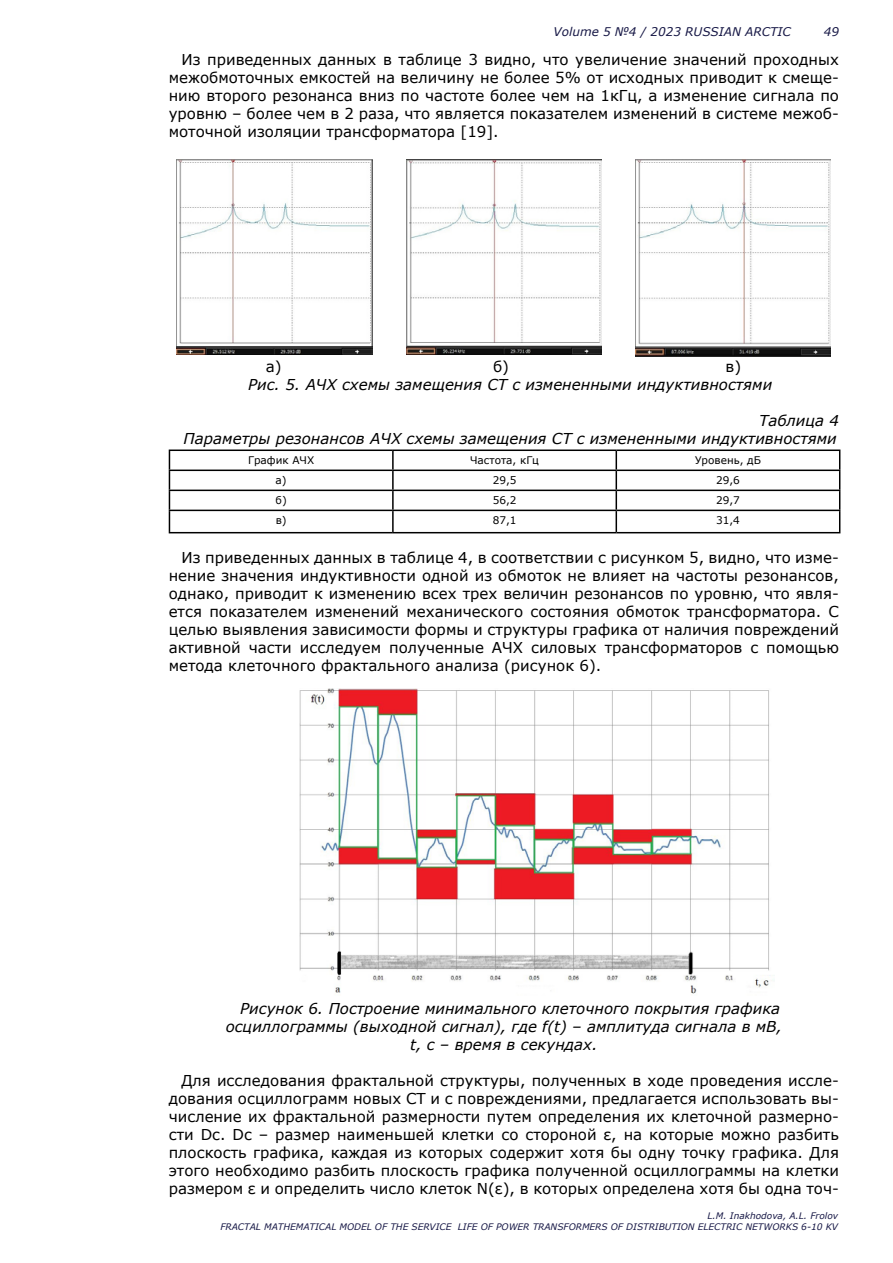
<style>
.page{position:relative;width:893px;height:1263px;background:#fff}
.page>*{position:absolute;margin:0;border:0;box-sizing:border-box;transform-origin:0 0}
.t1{font:15px/18px "Verdana";color:#000;text-align:justify}
.t2{font:italic 15px/18px "Verdana";color:#000;text-align:right}
.t3{font:italic 12px "Verdana";color:#171846}
.t4{font:10.5px "Verdana";color:#000}
.t5{font:italic 9px/10.8px "Verdana";color:#171846;text-align:right}
</style>
<div class="page">
<hr style="left:169px;top:449px;width:224px;height:2px;background:#000">
<hr style="left:393px;top:449px;width:223px;height:2px;background:#000">
<hr style="left:616px;top:449px;width:224px;height:2px;background:#000">
<hr style="left:169px;top:469px;width:224px;height:2px;background:#000">
<hr style="left:393px;top:469px;width:223px;height:2px;background:#000">
<hr style="left:616px;top:469px;width:224px;height:2px;background:#000">
<hr style="left:169px;top:490px;width:224px;height:1px;background:#000">
<hr style="left:393px;top:490px;width:223px;height:1px;background:#000">
<svg style="left:392px;top:451px;width:2px;height:59px"></svg>
<hr style="left:616px;top:490px;width:224px;height:1px;background:#000">
<hr style="left:169px;top:510px;width:224px;height:1px;background:#000">
<svg style="left:169px;top:451px;width:1px;height:81px"></svg>
<hr style="left:393px;top:510px;width:223px;height:1px;background:#000">
<hr style="left:392px;top:511px;width:2px;height:21px;background:#000">
<hr style="left:616px;top:510px;width:224px;height:1px;background:#000">
<svg style="left:616px;top:451px;width:1px;height:81px"></svg>
<svg style="left:839px;top:451px;width:1px;height:81px"></svg>
<hr style="left:169px;top:532px;width:224px;height:1px;background:#000">
<hr style="left:393px;top:532px;width:223px;height:1px;background:#000">
<hr style="left:616px;top:532px;width:224px;height:1px;background:#000">
<img style="left:176px;top:159px;width:196px;height:196px">
<img style="left:406px;top:159px;width:195px;height:196px">
<img style="left:636px;top:159px;width:195px;height:197px">
<img style="left:299px;top:688px;width:471px;height:306px">
<p class="t3" style="left:554px;top:24px;width:239px">Volume 5 №4 / 2023 RUSSIAN ARCTIC</p>
<p class="t3" style="left:824px;top:24px;width:17px">49</p>
<p class="t1" style="left:169px;top:51px;width:672px;text-indent:13px">Из приведенных данных в таблице 3 видно, что увеличение значений проходных межобмоточных емкостей на величину не более 5% от исходных приводит к смеще&shy;нию второго резонанса вниз по частоте более чем на 1кГц, а изменение сигнала по уровню – более чем в 2 раза, что является показателем изменений в системе межоб&shy;моточной изоляции трансформатора [19].</p>
<p class="t1" style="left:266px;top:357px;width:17px">а)</p>
<p class="t1" style="left:493px;top:357px;width:18px">б)</p>
<p class="t1" style="left:725px;top:357px;width:17px">в)</p>
<p class="t2" style="left:248px;top:375px;width:526px">Рис. 5. АЧХ схемы замещения СТ с измененными индуктивностями</p>
<p class="t2" style="left:184px;top:411px;width:657px">Таблица 4<br>Параметры резонансов АЧХ схемы замещения СТ с измененными индуктивностями</p>
<p class="t4" style="left:248px;top:453px;width:68px">График АЧХ</p>
<p class="t4" style="left:470px;top:453px;width:70px">Частота, кГц</p>
<p class="t4" style="left:695px;top:453px;width:67px">Уровень, дБ</p>
<p class="t4" style="left:276px;top:473px;width:13px">а)</p>
<p class="t4" style="left:493px;top:473px;width:25px">29,5</p>
<p class="t4" style="left:716px;top:473px;width:25px">29,6</p>
<p class="t4" style="left:276px;top:493px;width:13px">б)</p>
<p class="t4" style="left:493px;top:493px;width:25px">56,2</p>
<p class="t4" style="left:716px;top:493px;width:25px">29,7</p>
<p class="t4" style="left:276px;top:513px;width:13px">в)</p>
<p class="t4" style="left:493px;top:513px;width:25px">87,1</p>
<p class="t4" style="left:716px;top:513px;width:25px">31,4</p>
<p class="t1" style="left:169px;top:549px;width:672px;text-indent:13px">Из приведенных данных в таблице 4, в соответствии с рисунком 5, видно, что изме&shy;нение значения индуктивности одной из обмоток не влияет на частоты резонансов, однако, приводит к изменению всех трех величин резонансов по уровню, что явля&shy;ется показателем изменений механического состояния обмоток трансформатора. С целью выявления зависимости формы и структуры графика от наличия повреждений активной части исследуем полученные АЧХ силовых трансформаторов с помощью метода клеточного фрактального анализа (рисунок 6).</p>
<p class="t2" style="left:240px;top:999px;width:541px">Рисунок 6. Построение минимального клеточного покрытия графика</p>
<p class="t2" style="left:226px;top:1017px;width:558px">осциллограммы (выходной сигнал), где f(t) – амплитуда сигнала в мВ,</p>
<p class="t2" style="left:410px;top:1035px;width:189px">t, с – время в секундах.</p>
<p class="t1" style="left:169px;top:1071px;width:672px;text-indent:13px">Для исследования фрактальной структуры, полученных в ходе проведения иссле&shy;дования осциллограмм новых СТ и с повреждениями, предлагается использовать вы&shy;числение их фрактальной размерности путем определения их клеточной размерно&shy;сти Dc. Dc – размер наименьшей клетки со стороной ε, на которые можно разбить плоскость графика, каждая из которых содержит хотя бы одну точку графика. Для этого необходимо разбить плоскость графика полученной осциллограммы на клетки размером ε и определить число клеток N(ε), в которых определена хотя бы одна точ-</p>
<p class="t5" style="left:220px;top:1210px;width:619px">L.M. Inakhodova, A.L. Frolov<br>FRACTAL MATHEMATICAL MODEL OF THE SERVICE LIFE OF POWER TRANSFORMERS OF DISTRIBUTION ELECTRIC NETWORKS 6-10 KV</p>
</div>
